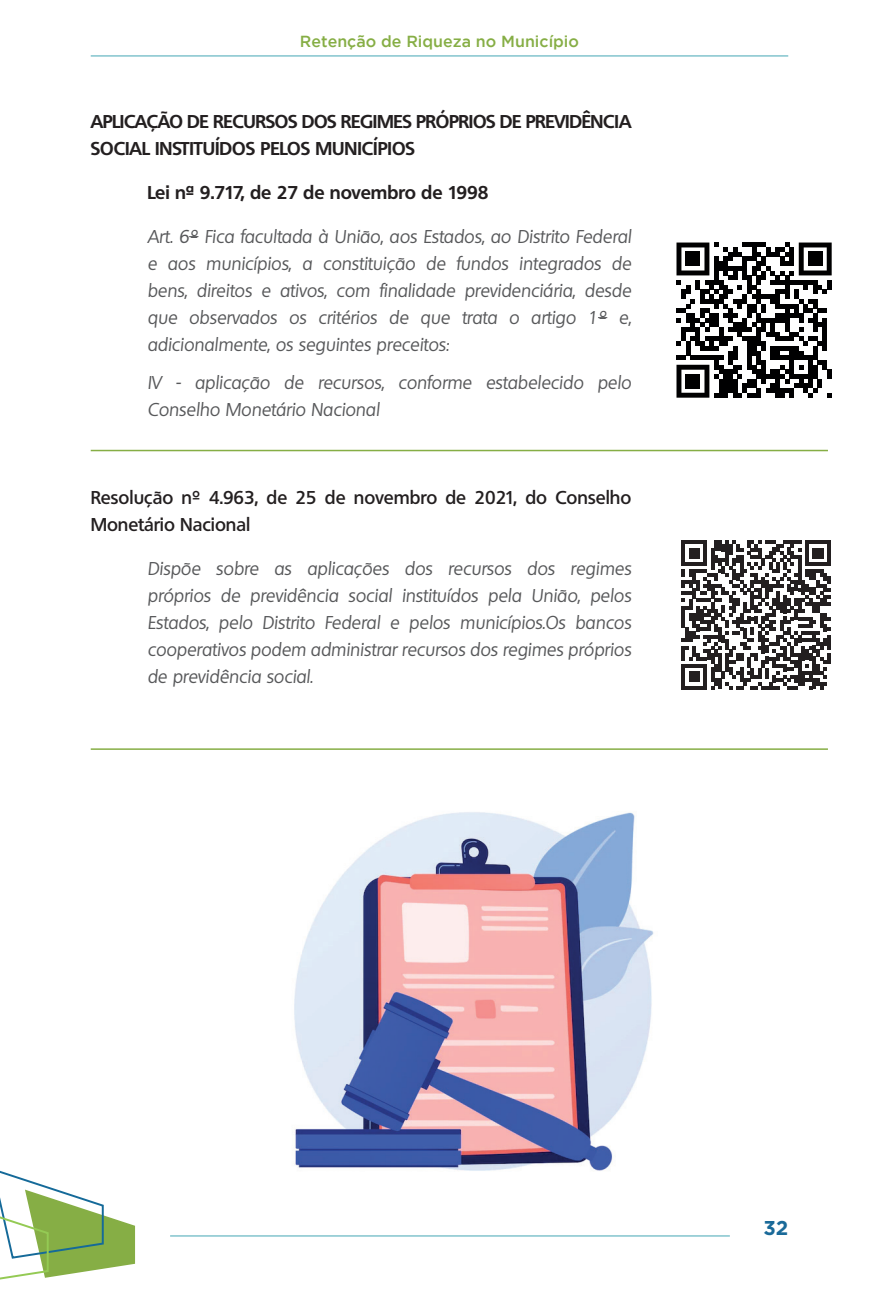
<style>
.page{position:relative;width:879px;height:1304px;background:#fff}
.page>*{position:absolute;margin:0;border:0;box-sizing:border-box;transform-origin:0 0}
.t1{font:700 20px "Gotham";color:#1a6a99}
.t2{font:italic 18px/27px "Quebec Serial";color:#57585a;text-align:justify}
.t3{font:800 18px/27px "Quebec Serial";letter-spacing:-.02em;color:#231f20}
.t4{font:700 18px/27px "Quebec Serial";color:#231f20}
.t5{font:800 18px "Quebec Serial";color:#231f20}
.t6{font:500 16px "Gotham";color:#86ae45}
</style>
<div class="page">
<hr style="left:170px;top:1235px;width:560px;height:1px;background:#44a6b4">
<hr style="left:91px;top:55px;width:697px;height:1px;background:#44a6b4">
<svg style="left:0;top:1170px;width:135px;height:110px"></svg>
<img style="left:294px;top:812px;width:360px;height:359px">
<hr style="left:91px;top:450px;width:737px;height:1px;background:#86ae45">
<hr style="left:91px;top:748px;width:737px;height:2px;background:#86ae45">
<svg style="left:676px;top:243px;width:155px;height:155px"></svg>
<div style="left:686px;top:252px;width:14px;height:14px;background:#000001"></div>
<div style="left:808px;top:252px;width:14px;height:14px;background:#000001"></div>
<div style="left:686px;top:374px;width:14px;height:14px;background:#000001"></div>
<svg style="left:681px;top:540px;width:149px;height:149px"></svg>
<p class="t6" style="left:300px;top:32px;width:281px">Retenção de Riqueza no Município</p>
<p class="t3" style="left:91px;top:107px;width:542px">APLICAÇÃO DE RECURSOS DOS REGIMES PRÓPRIOS DE PREVIDÊNCIA<br>SOCIAL INSTITUÍDOS PELOS MUNICÍPIOS</p>
<p class="t5" style="left:147px;top:180px;width:343px">Lei nª 9.717, de 27 de novembro de 1998</p>
<p class="t2" style="left:147px;top:223px;width:485px">Art. 6º Fica facultada à União, aos Estados, ao Distrito Federal e aos municípios, a constituição de fundos integrados de bens, direitos e ativos, com finalidade previdenciária, desde que observados os critérios de que trata o artigo 1º e, adicionalmente, os seguintes preceitos:</p>
<p class="t2" style="left:147px;top:369px;width:485px">IV - aplicação de recursos, conforme estabelecido pelo<br>Conselho Monetário Nacional</p>
<p class="t4" style="left:91px;top:484px;width:542px">Resolução nº 4.963, de 25 de novembro de 2021, do Conselho<br>Monetário Nacional</p>
<p class="t2" style="left:147px;top:555px;width:485px">Dispõe sobre as aplicações dos recursos dos regimes próprios de previdência social instituídos pela União, pelos Estados, pelo Distrito Federal e pelos municípios.Os bancos cooperativos podem administrar recursos dos regimes próprios de previdência social.</p>
<p class="t1" style="left:763px;top:1216px;width:26px">32</p>
</div>
